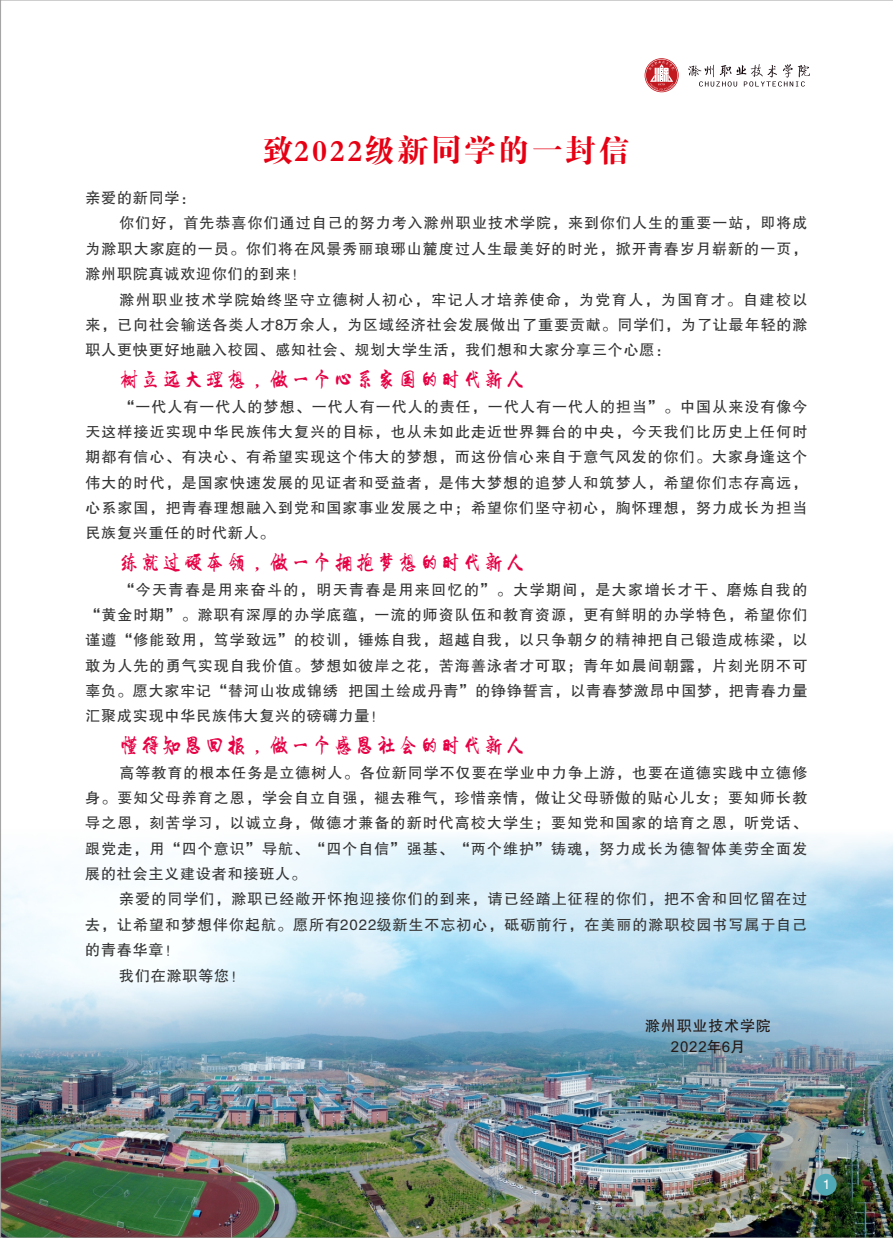
<style>
.page{position:relative;width:893px;height:1238px;background:#fff}
.page>*{position:absolute;margin:0;border:0;box-sizing:border-box;transform-origin:0 0}
.t1{font:31.5px "FZDBSJW GB1 0";letter-spacing:.065em;color:#e60013}
.t2{font:19.5px "Li Xu Ke";letter-spacing:.1em;color:#e60044}
.t3{font:15px/25.3px "FZHTJW GB1 0";letter-spacing:.07em;color:#333;text-align:justify}
.t4{font:15px "FZHTJW GB1 0";letter-spacing:.095em;color:#333}
.t5{font:15px "FZHTJW GB1 0";letter-spacing:.055em;color:#231916}
.t6{font:15px "Arial";color:#231916}
.t7{font:13.5px "FZHTJW GB1 0";color:#fff}
.s1{font-family:"FZHTJW GB1 0"}
</style>
<div class="page">
<img style="left:2px;top:835px;width:889px;height:400px">
<svg style="left:644px;top:58px;width:35px;height:34px"></svg>
<svg style="left:688px;top:64px;width:122px;height:22px"></svg>
<div style="left:815px;top:1173px;width:22px;height:22px;background:#50a9b6;border-radius:50%"></div>
<h1 class="t1" style="left:263px;top:133px;width:369px">致2022级新同学的一封信</h1>
<p class="t3" style="left:85px;top:186px;width:111px">亲爱的新同学：</p>
<p class="t3" style="left:119px;top:211px;width:689px">你们好，首先恭喜你们通过自己的努力考入滁州职业技术学院，来到你们人生的重要一站，即将成</p>
<p class="t3" style="left:85px;top:236px;width:723px">为滁职大家庭的一员。你们将在风景秀丽琅琊山麓度过人生最美好的时光，掀开青春岁月崭新的一页，</p>
<p class="t3" style="left:85px;top:262px;width:222px">滁州职院真诚欢迎你们的到来！</p>
<p class="t4" style="left:119px;top:291px;width:689px">滁州职业技术学院始终坚守立德树人初心，牢记人才培养使命，为党育人，为国育才。自建校以</p>
<p class="t3" style="left:85px;top:312px;width:723px">来，已向社会输送各类人才8万余人，为区域经济社会发展做出了重要贡献。同学们，为了让最年轻的滁</p>
<p class="t3" style="left:85px;top:338px;width:586px">职人更快更好地融入校园、感知社会、规划大学生活，我们想和大家分享三个心愿：</p>
<h2 class="t2" style="left:119px;top:369px;width:407px">树立远大理想，做一个心系家国的时代新人</h2>
<p class="t3" style="left:85px;top:394px;width:724px;text-indent:34px">“一代人有一代人的梦想、一代人有一代人的责任，一代人有一代人的担当”。中国从来没有像今天这样接近实现中华民族伟大复兴的目标，也从未如此走近世界舞台的中央，今天我们比历史上任何时期都有信心、有决心、有希望实现这个伟大的梦想，而这份信心来自于意气风发的你们。大家身逢这个伟大的时代，是国家快速发展的见证者和受益者，是伟大梦想的追梦人和筑梦人，希望你们志存高远，心系家国，把青春理想融入到党和国家事业发展之中；希望你们坚守初心，胸怀理想，努力成长为担当民族复兴重任的时代新人。</p>
<h2 class="t2" style="left:119px;top:552px;width:407px">练就过硬本领，做一个拥抱梦想的时代新人</h2>
<p class="t3" style="left:85px;top:577px;width:724px;text-indent:34px">“今天青春是用来奋斗的，明天青春是用来回忆的”。大学期间，是大家增长才干、磨炼自我的“黄金时期”。滁职有深厚的办学底蕴，一流的师资队伍和教育资源，更有鲜明的办学特色，希望你们谨遵“修能致用，笃学致远”的校训，锤炼自我，超越自我，以只争朝夕的精神把自己锻造成栋梁，以敢为人先的勇气实现自我价值。梦想如彼岸之花，苦海善泳者才可取；青年如晨间朝露，片刻光阴不可辜负。愿大家牢记“替河山妆成锦绣 把国土绘成丹青”的铮铮誓言，以青春梦激昂中国梦，把青春力量汇聚成实现中华民族伟大复兴的磅礴力量！</p>
<h2 class="t2" style="left:119px;top:735px;width:407px">懂得知恩回报，做一个感恩社会的时代新人</h2>
<p class="t3" style="left:85px;top:760px;width:723px;text-indent:34px">高等教育的根本任务是立德树人。各位新同学不仅要在学业中力争上游，也要在道德实践中立德修身。要知父母养育之恩，学会自立自强，褪去稚气，珍惜亲情，做让父母骄傲的贴心儿女；要知师长教导之恩，刻苦学习，以诚立身，做德才兼备的新时代高校大学生；要知党和国家的培育之恩，听党话、跟党走，用“四个意识”导航、“四个自信”强基、“两个维护”铸魂，努力成长为德智体美劳全面发展的社会主义建设者和接班人。</p>
<p class="t3" style="left:119px;top:887px;width:689px">亲爱的同学们，滁职已经敞开怀抱迎接你们的到来，请已经踏上征程的你们，把不舍和回忆留在过</p>
<p class="t3" style="left:85px;top:912px;width:723px">去，让希望和梦想伴你起航。愿所有2022级新生不忘初心，砥砺前行，在美丽的滁职校园书写属于自己</p>
<p class="t3" style="left:85px;top:937px;width:96px">的青春华章！</p>
<p class="t3" style="left:119px;top:963px;width:127px">我们在滁职等您！</p>
<p class="t5" style="left:645px;top:1017px;width:127px">滁州职业技术学院</p>
<p class="t6" style="left:671px;top:1041px;width:76px">2022<span class="s1">年6月</span></p>
<p class="t7" style="left:823px;top:1177px;width:9px">1</p>
</div>
